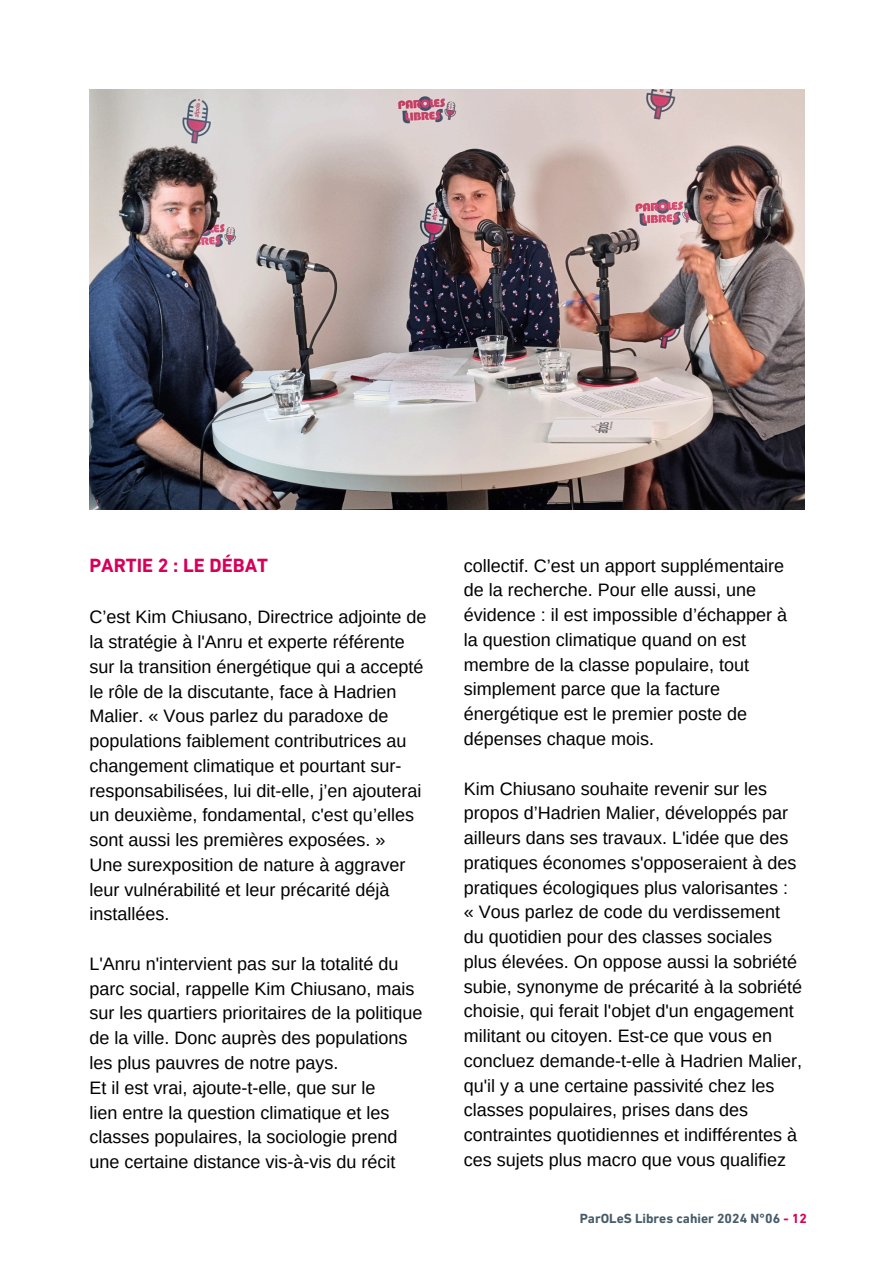
<style>
.page{position:relative;width:894px;height:1264px;background:#fff}
.page>*{position:absolute;margin:0;border:0;box-sizing:border-box;transform-origin:0 0}
.t1{font:700 19.5px "DIN Next LT Pro";color:#d60059}
.t2{font:18px/24.8px "Arimo";color:#000}
.t3{font:700 13.5px "DIN Next LT Pro";color:#475c68}
.s1{color:#d60059}
</style>
<div class="page">
<img style="left:89px;top:89px;width:715px;height:420px">
<p class="t1" style="left:89px;top:557px;width:180px">PARTIE 2 : LE DÉBAT</p>
<h1 class="t2" style="left:89px;top:604px;width:338px">C’est Kim Chiusano, Directrice adjointe de la stratégie à l'Anru et experte référente sur la transition énergétique qui a accepté le rôle de la discutante, face à Hadrien Malier. « Vous parlez du paradoxe de populations faiblement contributrices au changement climatique et pourtant sur&shy;responsabilisées, lui dit-elle, j’en ajouterai un deuxième, fondamental, c'est qu’elles sont aussi les premières exposées. »<br>Une surexposition de nature à aggraver leur vulnérabilité et leur précarité déjà installées.</h1>
<h2 class="t2" style="left:89px;top:951px;width:334px">L'Anru n'intervient pas sur la totalité du parc social, rappelle Kim Chiusano, mais sur les quartiers prioritaires de la politique de la ville. Donc auprès des populations les plus pauvres de notre pays.<br>Et il est vrai, ajoute-t-elle, que sur le<br>lien entre la question climatique et les classes populaires, la sociologie prend une certaine distance vis-à-vis du récit</h2>
<h2 class="t2" style="left:463px;top:553px;width:324px">collectif. C’est un apport supplémentaire de la recherche. Pour elle aussi, une évidence : il est impossible d’échapper à la question climatique quand on est membre de la classe populaire, tout simplement parce que la facture énergétique est le premier poste de dépenses chaque mois.</h2>
<h2 class="t2" style="left:463px;top:775px;width:340px">Kim Chiusano souhaite revenir sur les propos d’Hadrien Malier, développés par ailleurs dans ses travaux. L'idée que des pratiques économes s'opposeraient à des pratiques écologiques plus valorisantes : « Vous parlez de code du verdissement du quotidien pour des classes sociales plus élevées. On oppose aussi la sobriété subie, synonyme de précarité à la sobriété choisie, qui ferait l'objet d'un engagement militant ou citoyen. Est-ce que vous en concluez demande-t-elle à Hadrien Malier, qu'il y a une certaine passivité chez les classes populaires, prises dans des contraintes quotidiennes et indifférentes à ces sujets plus macro que vous qualifiez</h2>
<h2 class="t3" style="left:579px;top:1213px;width:228px">ParOLeS Libres cahier 2024 N°06 <span class="s1">- 12</span></h2>
</div>
